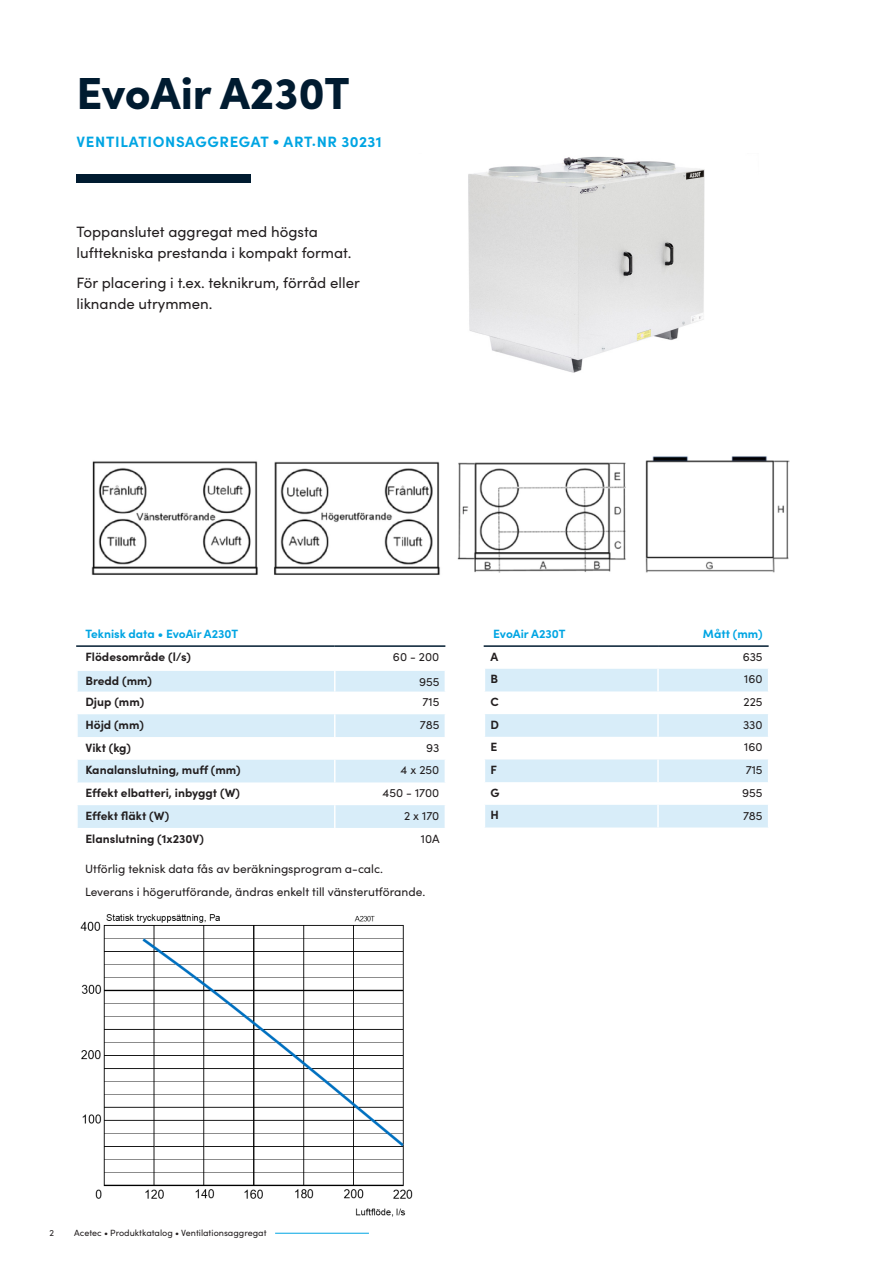
<style>
.page{position:relative;width:893px;height:1263px;background:#fff}
.page>*{position:absolute;margin:0;border:0;box-sizing:border-box;transform-origin:0 0}
.t1{font:900 45px "Sofia Pro";color:#001b30}
.t2{font:15px/21px "Sofia Pro";color:#231f20}
.t3{font:700 15px "Sofia Pro";letter-spacing:.045em;color:#00a5e3}
.t4{font:12px/23px "Sofia Pro";color:#231f20}
.t5{font:700 12px "Sofia Pro";color:#231f20}
.t6{font:700 12px "Sofia Pro";color:#00a5e3}
.t7{font:9px "Sofia Pro";color:#231f20}
</style>
<div class="page">
<hr style="left:275px;top:1233px;width:94px;height:1px;background:#00a5e3">
<img style="left:468px;top:156px;width:237px;height:217px">
<div style="left:76px;top:174px;width:175px;height:9px;background:#001b30"></div>
<svg style="left:77px;top:691px;width:368px;height:137px"></svg>
<hr style="left:76px;top:645px;width:259px;height:2px;background:#001b30">
<hr style="left:335px;top:645px;width:110px;height:2px;background:#001b30">
<svg style="left:77px;top:646px;width:369px;height:45px"></svg>
<hr style="left:76px;top:714px;width:2px;height:23px;background:#fff">
<hr style="left:334px;top:714px;width:2px;height:23px;background:#fff">
<hr style="left:76px;top:760px;width:2px;height:22px;background:#fff">
<hr style="left:334px;top:760px;width:2px;height:22px;background:#fff">
<hr style="left:76px;top:805px;width:2px;height:23px;background:#fff">
<hr style="left:334px;top:805px;width:2px;height:23px;background:#fff">
<svg style="left:485px;top:669px;width:283px;height:158px"></svg>
<hr style="left:484px;top:645px;width:174px;height:2px;background:#001b30">
<hr style="left:658px;top:645px;width:111px;height:2px;background:#001b30">
<img style="left:80px;top:914px;width:333px;height:303px">
<img style="left:91px;top:456px;width:699px;height:119px">
<h1 class="t1" style="left:76px;top:57px;width:275px">EvoAir A230T</h1>
<p class="t3" style="left:77px;top:130px;width:307px">VENTILATIONSAGGREGAT • ART.NR 30231</p>
<p class="t2" style="left:77px;top:220px;width:276px">Toppanslutet aggregat med högsta lufttekniska prestanda i kompakt format.</p>
<p class="t2" style="left:77px;top:271px;width:285px">För placering i t.ex. teknikrum, förråd eller liknande utrymmen.</p>
<p class="t6" style="left:85px;top:624px;width:154px">Teknisk data • EvoAir A230T</p>
<p class="t5" style="left:85px;top:647px;width:107px">Flödesområde (l/s)</p>
<p class="t4" style="left:393px;top:644px;width:48px">60 - 200</p>
<p class="t5" style="left:85px;top:672px;width:68px">Bredd (mm)</p>
<p class="t4" style="left:419px;top:669px;width:22px">955</p>
<p class="t5" style="left:85px;top:693px;width:60px">Djup (mm)</p>
<p class="t4" style="left:422px;top:690px;width:18px">715</p>
<p class="t5" style="left:85px;top:715px;width:60px">Höjd (mm)</p>
<p class="t4" style="left:420px;top:713px;width:21px">785</p>
<p class="t5" style="left:85px;top:738px;width:47px">Vikt (kg)</p>
<p class="t4" style="left:426px;top:735px;width:15px">93</p>
<p class="t5" style="left:85px;top:761px;width:157px">Kanalanslutning, muff (mm)</p>
<p class="t4" style="left:401px;top:758px;width:40px">4 x 250</p>
<p class="t5" style="left:85px;top:784px;width:156px">Effekt elbatteri, inbyggt (W)</p>
<p class="t4" style="left:383px;top:781px;width:58px">450 - 1700</p>
<p class="t5" style="left:85px;top:806px;width:85px">Effekt fläkt (W)</p>
<p class="t4" style="left:404px;top:803px;width:37px">2 x 170</p>
<p class="t5" style="left:85px;top:829px;width:120px">Elanslutning (1x230V)</p>
<p class="t4" style="left:421px;top:826px;width:20px">10A</p>
<p class="t4" style="left:85px;top:856px;width:342px">Utförlig teknisk data fås av beräkningsprogram a-calc.<br>Leverans i högerutförande, ändras enkelt till vänsterutförande.</p>
<p class="t6" style="left:493px;top:624px;width:74px">EvoAir A230T</p>
<p class="t6" style="left:703px;top:624px;width:61px">Mått (mm)</p>
<p class="t5" style="left:490px;top:647px;width:9px">A</p>
<p class="t4" style="left:743px;top:644px;width:21px">635</p>
<p class="t5" style="left:490px;top:670px;width:9px">B</p>
<p class="t4" style="left:744px;top:667px;width:20px">160</p>
<p class="t5" style="left:490px;top:693px;width:10px">C</p>
<p class="t4" style="left:744px;top:690px;width:21px">225</p>
<p class="t5" style="left:490px;top:715px;width:10px">D</p>
<p class="t4" style="left:743px;top:712px;width:21px">330</p>
<p class="t5" style="left:490px;top:738px;width:8px">E</p>
<p class="t4" style="left:744px;top:735px;width:20px">160</p>
<p class="t5" style="left:490px;top:761px;width:8px">F</p>
<p class="t4" style="left:746px;top:758px;width:18px">715</p>
<p class="t5" style="left:490px;top:783px;width:11px">G</p>
<p class="t4" style="left:742px;top:780px;width:22px">955</p>
<p class="t5" style="left:490px;top:806px;width:10px">H</p>
<p class="t4" style="left:743px;top:803px;width:21px">785</p>
<p class="t7" style="left:50px;top:1226px;width:6px">2</p>
<p class="t7" style="left:74px;top:1226px;width:194px">Acetec • Produktkatalog • Ventilationsaggregat</p>
</div>
